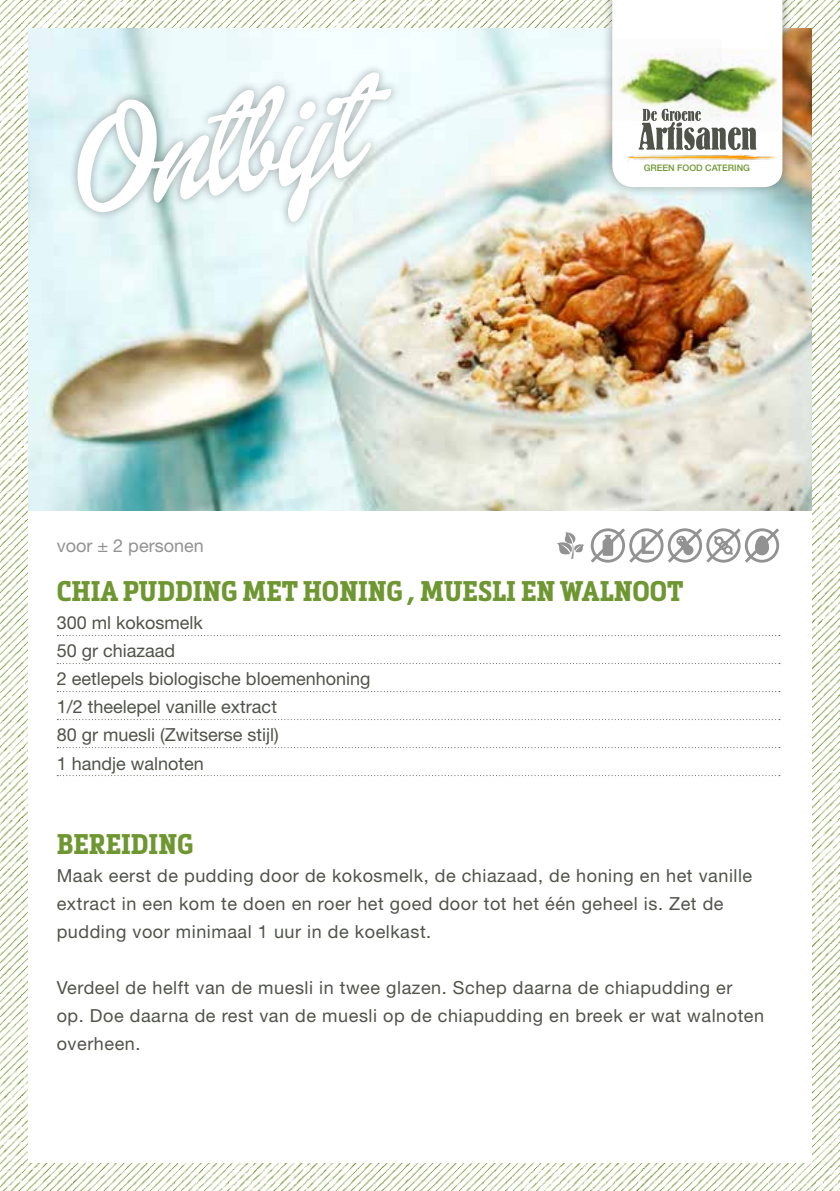
<style>
.page{position:relative;width:840px;height:1191px;background:#fff}
.page>*{position:absolute;margin:0;border:0;box-sizing:border-box;transform-origin:0 0}
.t1{font:150px "Dollie Script Personal Use";color:#fff}
.t2{font:700 28px "Metronic Slab Narrow";color:#6e9631}
.t3{font:18px/28px "Helvetica Neue LT Std";letter-spacing:.03em;color:#50534a}
.t4{font:18px/28px "Helvetica Neue LT Std";color:#50534a}
.t5{font:18px "Helvetica Neue LT Std";color:#929292}
.t6{font:500 9px "Helvetica Neue LT Std";color:#6e9631}
</style>
<div class="page">
<img style="left:0;top:0;width:839px;height:1191px">
<div style="left:28px;top:28px;width:783px;height:1134px;background:#fff"></div>
<img style="left:28px;top:28px;width:783px;height:482px">
<div style="left:68px;top:63px;width:332px;height:168px;background:#000;opacity:.35"></div>
<svg style="left:57px;top:635px;width:722px;height:1px"></svg>
<svg style="left:57px;top:663px;width:722px;height:1px"></svg>
<svg style="left:57px;top:691px;width:722px;height:1px"></svg>
<svg style="left:57px;top:719px;width:722px;height:1px"></svg>
<svg style="left:57px;top:747px;width:722px;height:1px"></svg>
<svg style="left:57px;top:775px;width:722px;height:1px"></svg>
<div style="left:601px;top:0;width:192px;height:198px;background:#000;opacity:.35"></div>
<img style="left:609px;top:37px;width:3px;height:85px">
<img style="left:782px;top:48px;width:3px;height:84px">
<img style="left:782px;top:153px;width:5px;height:9px">
<svg style="left:612px;top:0;width:170px;height:187px"></svg>
<svg style="left:557px;top:528px;width:223px;height:35px"></svg>
<h1 class="t1" style="left:61px;top:82px;width:293px;rotate:-8deg">Ontbijt</h1>
<p class="t5" style="left:57px;top:534px;width:148px">voor ± 2 personen</p>
<p class="t6" style="left:643px;top:163px;width:108px">GREEN FOOD CATERING</p>
<h2 class="t2" style="left:57px;top:575px;width:628px">CHIA PUDDING MET HONING , MUESLI EN WALNOOT</h2>
<p class="t4" style="left:57px;top:609px;width:315px">300 ml kokosmelk<br>50 gr chiazaad<br>2 eetlepels biologische bloemenhoning<br>1/2 theelepel vanille extract<br>80 gr muesli (Zwitserse stijl)<br>1 handje walnoten</p>
<h2 class="t2" style="left:57px;top:827px;width:138px">BEREIDING</h2>
<p class="t3" style="left:57px;top:861px;width:696px">Maak eerst de pudding door de kokosmelk, de chiazaad, de honing en het vanille extract in een kom te doen en roer het goed door tot het één geheel is. Zet de pudding voor minimaal 1 uur in de koelkast.</p>
<p class="t3" style="left:57px;top:973px;width:708px">Verdeel de helft van de muesli in twee glazen. Schep daarna de chiapudding er<br>op. Doe daarna de rest van de muesli op de chiapudding en breek er wat walnoten overheen.</p>
</div>
